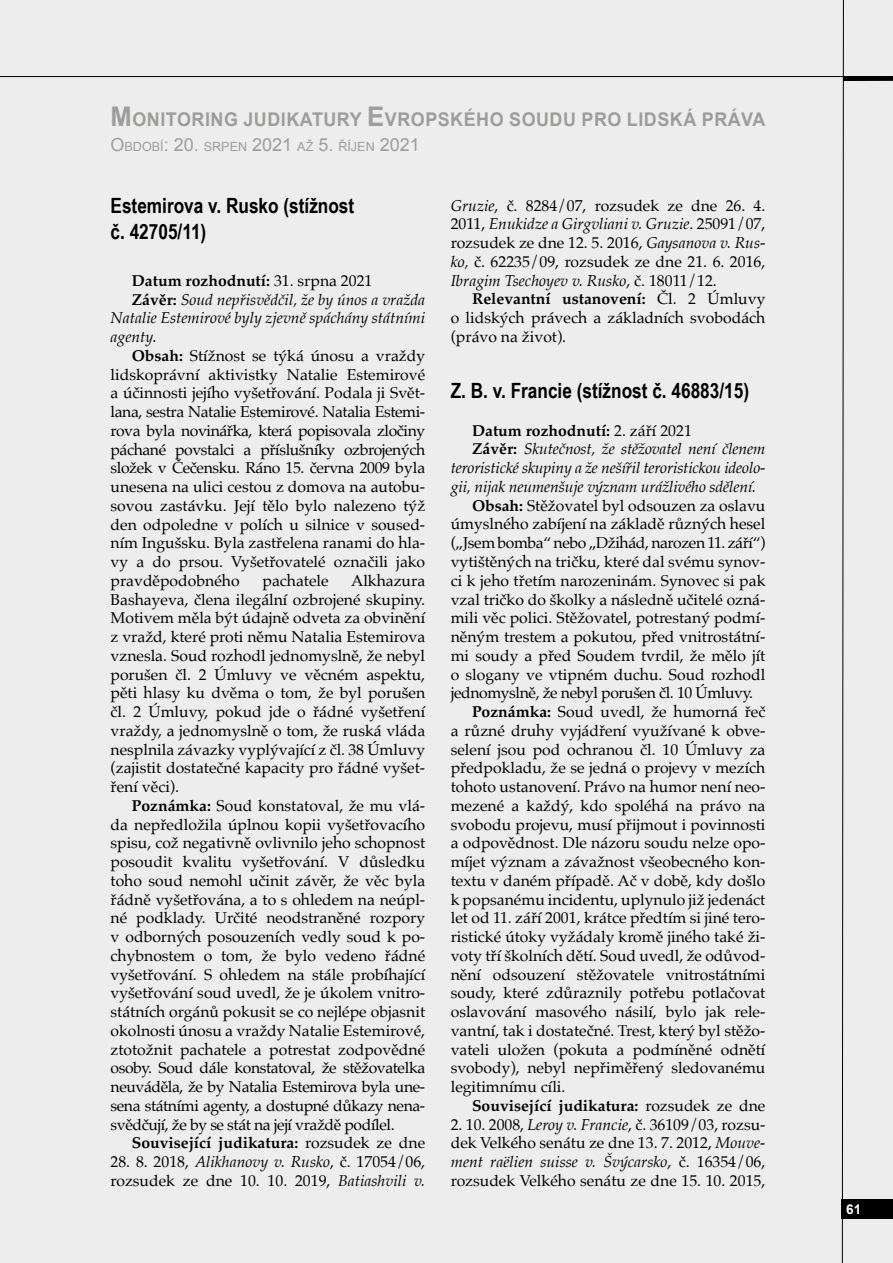
<style>
.page{position:relative;width:893px;height:1263px;background:#ededed}
.page>*{position:absolute;margin:0;border:0;box-sizing:border-box;transform-origin:0 0}
.titulek_14_17{font:700 21px/25.5px "Arial Narrow";color:#000}
.titulek_18{font:700 18.9px "Arial";letter-spacing:.03em;color:#9d9d9c;scale:.95 1}
.t1{font:15.75px/18.8px "Palatino";color:#000;text-align:justify}
.t2{font:italic 15.75px/18.8px "Palatino";letter-spacing:-.01em;color:#000;text-align:justify}
.t3{font:700 15.75px "Palatino";color:#000}
.text_paginace{font:700 13.5px "Arial";color:#fff}
.titulek_obdobi{font:12.6px "Arial";color:#9d9d9c}
.s1{font-size:27px}
.s2{font-size:18px}
.s3{font-weight:400}
.s4{font-weight:700;font-style:normal}
.s5{font-weight:700}
.s6{font-style:italic}
</style>
<div class="page">
<svg style="left:842px;top:0;width:2px;height:1263px;background:#767676"></svg>
<hr style="left:843px;top:77px;width:50px;height:4px;background:#000">
<div style="left:842px;top:1199px;width:51px;height:19px;background:#000"></div>
<hr style="left:0;top:76px;width:893px;height:1px;background:#000">
<p class="titulek_18" style="left:111px;top:107px;width:691px"><span class="s1">M</span>ONITORING JUDIKATURY <span class="s1">E</span>VROPSKÉHO SOUDU PRO LIDSKÁ PRÁVA</p>
<p class="titulek_obdobi" style="left:111px;top:139px;width:311px"><span class="s2">O</span>BDOBÍ<span class="s2">: 20.</span> SRPEN <span class="s2">2021</span> AŽ <span class="s2">5.</span> ŘÍJEN <span class="s2">2021</span></p>
<p class="titulek_14_17" style="left:111px;top:192px;width:245px">Estemirova v. Rusko (stížnost č. 42705/11)</p>
<p class="t3" style="left:132px;top:267px;width:242px">Datum rozhodnutí: <span class="s3">31. srpna 2021</span></p>
<p class="t2" style="left:111px;top:290px;width:316px;text-indent:21px"><span class="s4">Závěr:</span> Soud nepřisvědčil, že by únos a vražda Natalie Estemirové byly zjevně spáchány státními agenty.</p>
<p class="t1" style="left:111px;top:346px;width:316px;text-indent:21px"><span class="s5">Obsah:</span> Stížnost se týká únosu a vraždy lidskoprávní aktivistky Natalie Estemirové a účinnosti jejího vyšetřování. Podala ji Svět&shy;lana, sestra Natalie Estemirové. Natalia Estemi&shy;rova byla novinářka, která popisovala zločiny páchané povstalci a příslušníky ozbrojených složek v Čečensku. Ráno 15. června 2009 byla unesena na ulici cestou z domova na autobu&shy;sovou zastávku. Její tělo bylo nalezeno týž den odpoledne v polích u silnice v soused&shy;ním Ingušsku. Byla zastřelena ranami do hla&shy;vy a do prsou. Vyšetřovatelé označili jako pravděpodobného</p>
<p class="t1" style="left:111px;top:571px;width:316px;text-indent:241px">Alkhazura Bashayeva, člena ilegální ozbrojené skupiny.<br>Motivem měla být údajně odveta za obvinění z vražd, které proti němu Natalia Estemirova vznesla. Soud rozhodl jednomyslně, že nebyl porušen čl. 2 Úmluvy ve věcném aspektu, pěti hlasy ku dvěma o tom, že byl porušen čl. 2 Úmluvy, pokud jde o řádné vyšetření vraždy, a jednomyslně o tom, že ruská vláda nesplnila závazky vyplývající z čl. 38 Úmluvy (zajistit dostatečné kapacity pro řádné vyšet&shy;ření věci).</p>
<p class="t1" style="left:111px;top:796px;width:316px;text-indent:21px"><span class="s5">Poznámka:</span> Soud konstatoval, že mu vlá&shy;da nepředložila úplnou kopii vyšetřovacího spisu, což negativně ovlivnilo jeho schopnost posoudit kvalitu vyšetřování. V důsledku toho soud nemohl učinit závěr, že věc byla řádně vyšetřována, a to s ohledem na neúpl&shy;né podklady. Určité neodstraněné rozpory v odborných posouzeních vedly soud k po&shy;chybnostem o tom, že bylo vedeno řádné vyšetřování. S ohledem na stále probíhající vyšetřování soud uvedl, že je úkolem vnitro&shy;státních orgánů pokusit se co nejlépe objasnit okolnosti únosu a vraždy Natalie Estemirové, ztotožnit pachatele a potrestat zodpovědné osoby. Soud dále konstatoval, že stěžovatelka neuváděla, že by Natalia Estemirova byla une&shy;sena státními agenty, a dostupné důkazy nena&shy;svědčují, že by se stát na její vraždě podílel.</p>
<p class="t3" style="left:132px;top:1129px;width:295px">Související judikatura: <span class="s3">rozsudek ze dne</span></p>
<p class="t1" style="left:111px;top:1152px;width:316px">28. 8. 2018, <span class="s6">Alikhanovy v. Rusko</span>, č. 17054/06, rozsudek ze dne 10. 10. 2019, <span class="s6">Batiashvili v.</span></p>
<p class="t1" style="left:263px;top:571px;width:68px">pachatele</p>
<p class="t1" style="left:451px;top:196px;width:316px"><span class="s6">Gruzie</span>, č. 8284/07, rozsudek ze dne 26. 4.<br>2011, <span class="s6">Enukidze a Girgvliani v. Gruzie</span>. 25091/07, rozsudek ze dne 12. 5. 2016, <span class="s6">Gaysanova v. Rus&shy;ko,</span> č. 62235/09, rozsudek ze dne 21. 6. 2016, <span class="s6">Ibragim Tsechoyev v. Rusko</span>, č. 18011/12.</p>
<p class="t1" style="left:451px;top:290px;width:316px;text-indent:21px"><span class="s5">Relevantní ustanovení:</span> Čl. 2 Úmluvy o lidských právech a základních svobodách (právo na život).</p>
<p class="titulek_14_17" style="left:451px;top:377px;width:300px">Z. B. v. Francie (stížnost č. 46883/15)</p>
<p class="t3" style="left:472px;top:417px;width:221px">Datum rozhodnutí: <span class="s3">2. září 2021</span></p>
<p class="t2" style="left:451px;top:439px;width:316px;text-indent:21px"><span class="s4">Závěr:</span> Skutečnost, že stěžovatel není členem teroristické skupiny a že nešířil teroristickou ideolo&shy;gii, nijak neumenšuje význam urážlivého sdělení.</p>
<p class="t1" style="left:451px;top:496px;width:316px;text-indent:21px"><span class="s5">Obsah:</span> Stěžovatel byl odsouzen za oslavu úmyslného zabíjení na základě různých hesel („Jsem bomba“ nebo „Džihád, narozen 11. září“) vytištěných na tričku, které dal svému synov&shy;ci k jeho třetím narozeninám. Synovec si pak vzal tričko do školky a následně učitelé ozná&shy;mili věc polici. Stěžovatel, potrestaný podmí&shy;něným trestem a pokutou, před vnitrostátní&shy;mi soudy a před Soudem tvrdil, že mělo jít o slogany ve vtipném duchu. Soud rozhodl jednomyslně, že nebyl porušen čl. 10 Úmluvy.</p>
<p class="t1" style="left:451px;top:702px;width:316px;text-indent:21px"><span class="s5">Poznámka:</span> Soud uvedl, že humorná řeč a různé druhy vyjádření využívané k obve&shy;selení jsou pod ochranou čl. 10 Úmluvy za předpokladu, že se jedná o projevy v mezích tohoto ustanovení. Právo na humor není neo&shy;mezené a každý, kdo spoléhá na právo na svobodu projevu, musí přijmout i povinnosti a odpovědnost. Dle názoru soudu nelze opo&shy;míjet význam a závažnost všeobecného kon&shy;textu v daném případě. Ač v době, kdy došlo k popsanému incidentu, uplynulo již jedenáct let od 11. září 2001, krátce předtím si jiné tero&shy;ristické útoky vyžádaly kromě jiného také ži&shy;voty tří školních dětí. Soud uvedl, že odůvod&shy;nění odsouzení stěžovatele vnitrostátními soudy, které zdůraznily potřebu potlačovat oslavování masového násilí, bylo jak rele&shy;vantní, tak i dostatečné. Trest, který byl stěžo&shy;vateli uložen (pokuta a podmíněné odnětí svobody), nebyl nepřiměřený sledovanému legitimnímu cíli.</p>
<p class="t3" style="left:472px;top:1092px;width:295px">Související judikatura: <span class="s3">rozsudek ze dne</span></p>
<p class="t1" style="left:451px;top:1115px;width:316px">2. 10. 2008, <span class="s6">Leroy v. Francie</span>, č. 36109/03, rozsu&shy;dek Velkého senátu ze dne 13. 7. 2012, <span class="s6">Mouve&shy;ment raëlien suisse v. Švýcarsko</span>, č. 16354/06, rozsudek Velkého senátu ze dne 15. 10. 2015,</p>
<p class="text_paginace" style="left:846px;top:1200px;width:17px">61</p>
</div>
